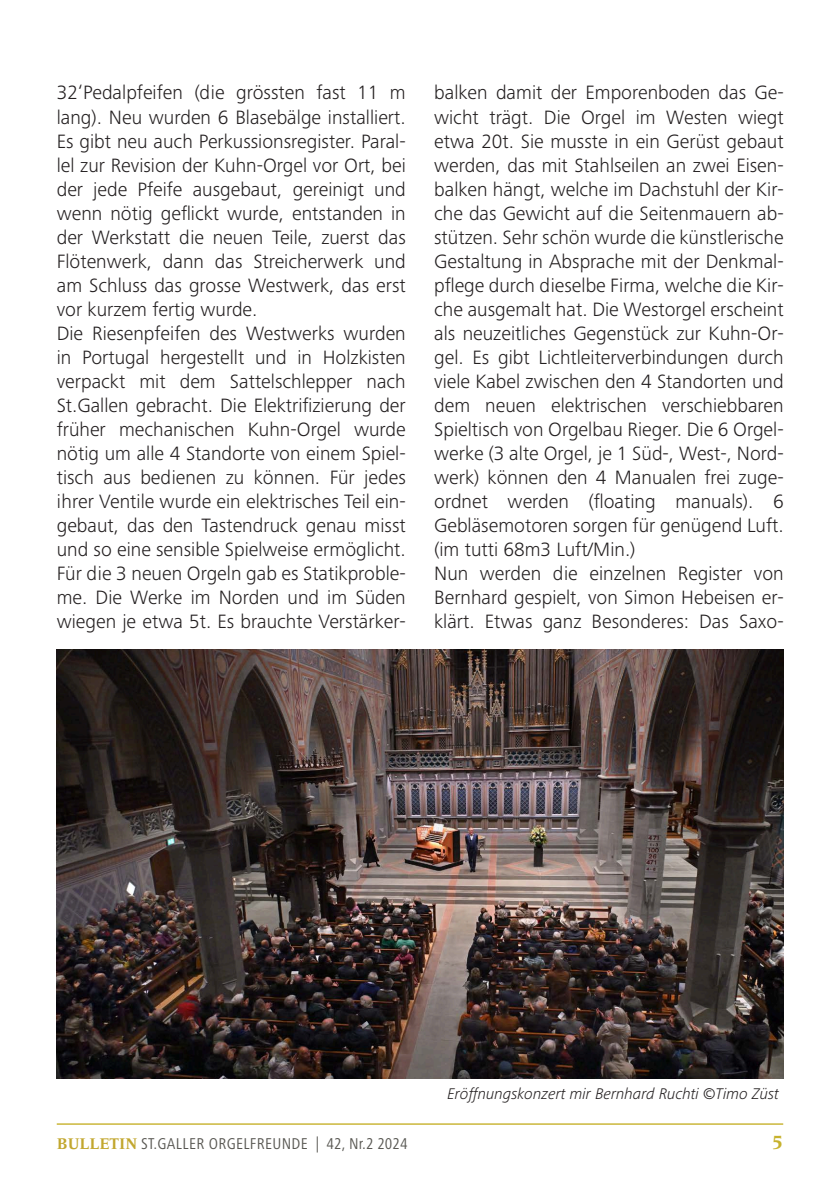
<style>
.page{position:relative;width:840px;height:1191px;background:#fff}
.page>*{position:absolute;margin:0;border:0;box-sizing:border-box;transform-origin:0 0}
.t1{font:300 20px/24px "Frutiger Next Pro";color:#231f20}
.t2{font:700 20px "Frutiger Serif LT Pro";color:#c7b22d}
.t3{font:condensed 16.2px "Frutiger Next Pro";letter-spacing:.02em;color:#585752}
.t4{font:italic 300 16px "Frutiger Next Pro";color:#231f20}
.s1{font-family:"Frutiger Serif LT Pro";font-weight:700;font-stretch:normal;color:#c2a72f}
</style>
<div class="page">
<hr style="left:57px;top:1123px;width:725px;height:1px;background:#c7b22d">
<img style="left:57px;top:649px;width:725px;height:429px">
<p class="t1" style="left:57px;top:81px;width:350px">32‘Pedalpfeifen (die grössten fast 11 m lang). Neu wurden 6 Blasebälge installiert.<br>Es gibt neu auch Perkussionsregister. Paral&shy;lel zur Revision der Kuhn-Orgel vor Ort, bei der jede Pfeife ausgebaut, gereinigt und wenn nötig geflickt wurde, entstanden in der Werkstatt die neuen Teile, zuerst das Flötenwerk, dann das Streicherwerk und am Schluss das grosse Westwerk, das erst vor kurzem fertig wurde.<br>Die Riesenpfeifen des Westwerks wurden in Portugal hergestellt und in Holzkisten verpackt mit dem Sattelschlepper nach St.Gallen gebracht. Die Elektrifizierung der früher mechanischen Kuhn-Orgel wurde nötig um alle 4 Standorte von einem Spiel&shy;tisch aus bedienen zu können. Für jedes ihrer Ventile wurde ein elektrisches Teil ein&shy;gebaut, das den Tastendruck genau misst und so eine sensible Spielweise ermöglicht.<br>Für die 3 neuen Orgeln gab es Statikproble&shy;me. Die Werke im Norden und im Süden wiegen je etwa 5t. Es brauchte Verstärker-</p>
<p class="t1" style="left:434px;top:81px;width:351px">balken damit der Emporenboden das Ge&shy;wicht trägt. Die Orgel im Westen wiegt etwa 20t. Sie musste in ein Gerüst gebaut werden, das mit Stahlseilen an zwei Eisen&shy;balken hängt, welche im Dachstuhl der Kir&shy;che das Gewicht auf die Seitenmauern ab&shy;stützen. Sehr schön wurde die künstlerische Gestaltung in Absprache mit der Denkmal&shy;pflege durch dieselbe Firma, welche die Kir&shy;che ausgemalt hat. Die Westorgel erscheint als neuzeitliches Gegenstück zur Kuhn-Or&shy;gel. Es gibt Lichtleiterverbindungen durch viele Kabel zwischen den 4 Standorten und dem neuen elektrischen verschiebbaren Spieltisch von Orgelbau Rieger. Die 6 Orgel&shy;werke (3 alte Orgel, je 1 Süd-, West-, Nord&shy;werk) können den 4 Manualen frei zuge&shy;ordnet werden (floating manuals). 6<br>Gebläsemotoren sorgen für genügend Luft. (im tutti 68m3 Luft/Min.)<br>Nun werden die einzelnen Register von Bernhard gespielt, von Simon Hebeisen er&shy;klärt. Etwas ganz Besonderes: Das Saxo-</p>
<p class="t4" style="left:447px;top:1084px;width:333px">Eröffnungskonzert mir Bernhard Ruchti ©Timo Züst</p>
<p class="t3" style="left:57px;top:1134px;width:352px"><span class="s1">BULLETIN</span> ST.GALLER ORGELFREUNDE | 42, Nr.2 2024</p>
<p class="t2" style="left:771px;top:1130px;width:13px">5</p>
</div>
